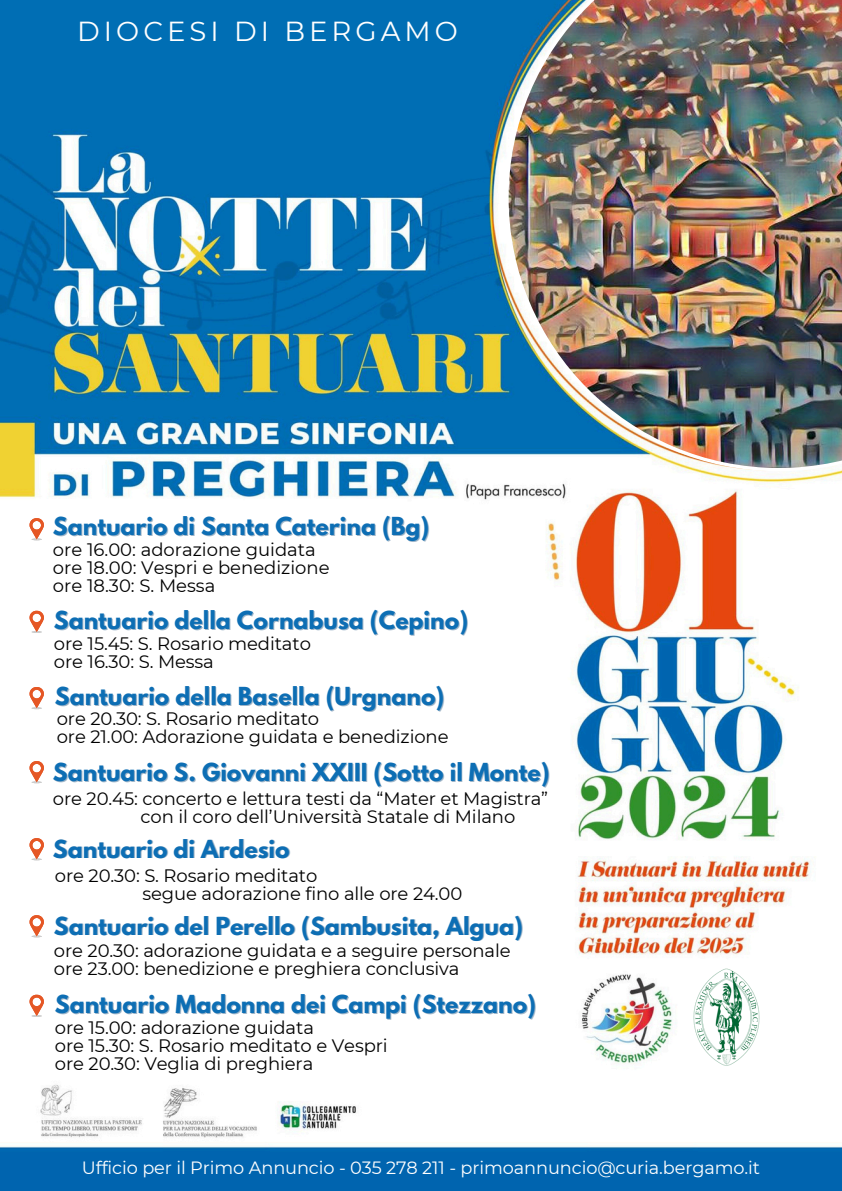
<style>
.page{position:relative;width:842px;height:1191px;background:#fff}
.page>*{position:absolute;margin:0;border:0;box-sizing:border-box;transform-origin:0 0}
.t1{font:27.5px "Montserrat";letter-spacing:.145em;color:#fff}
.t2{font:700 22px "League Spartan";color:#0d6eb4}
.t3{font:18px "Montserrat";letter-spacing:-.005em;color:#000}
.t4{font:17.7px "Montserrat";letter-spacing:-.005em;color:#fff}
</style>
<div class="page">
<img style="left:0;top:0;width:842px;height:1190px">
<img style="left:509px;top:0;width:333px;height:468px">
<svg style="left:30px;top:518px;width:14px;height:22px"></svg>
<svg style="left:30px;top:610px;width:14px;height:23px"></svg>
<svg style="left:30px;top:687px;width:14px;height:22px"></svg>
<svg style="left:30px;top:761px;width:14px;height:22px"></svg>
<svg style="left:30px;top:838px;width:14px;height:22px"></svg>
<svg style="left:30px;top:915px;width:14px;height:22px"></svg>
<svg style="left:30px;top:994px;width:14px;height:22px"></svg>
<img style="left:685px;top:965px;width:83px;height:103px">
<p class="t1" style="left:77px;top:15px;width:382px">DIOCESI DI BERGAMO</p>
<p class="t2" style="left:53px;top:515px;width:378px">Santuario di Santa Caterina (Bg)</p>
<h2 class="t3" style="left:53px;top:538px;width:264px">ore 16.00: adorazione guidata</h2>
<p class="t3" style="left:53px;top:556px;width:278px">ore 18.00: Vespri e benedizione</p>
<p class="t3" style="left:53px;top:574px;width:164px">ore 18.30: S. Messa</p>
<p class="t2" style="left:54px;top:609px;width:416px">Santuario della Cornabusa (Cepino)</p>
<p class="t3" style="left:54px;top:632px;width:259px">ore 15.45: S. Rosario meditato</p>
<h2 class="t3" style="left:54px;top:650px;width:161px">ore 16.30: S. Messa</h2>
<p class="t2" style="left:55px;top:685px;width:391px">Santuario della Basella (Urgnano)</p>
<p class="t3" style="left:57px;top:707px;width:264px">ore 20.30: S. Rosario meditato</p>
<h2 class="t3" style="left:57px;top:725px;width:393px">ore 21.00: Adorazione guidata e benedizione</h2>
<p class="t2" style="left:53px;top:761px;width:498px">Santuario S. Giovanni XXIII (Sotto il Monte)</p>
<p class="t3" style="left:53px;top:788px;width:497px">ore 20.45: concerto e lettura testi da “Mater et Magistra”</p>
<p class="t3" style="left:141px;top:806px;width:376px">con il coro dell’Università Statale di Milano</p>
<h2 class="t2" style="left:53px;top:837px;width:238px">Santuario di Ardesio</h2>
<p class="t3" style="left:55px;top:864px;width:264px">ore 20.30: S. Rosario meditato</p>
<p class="t3" style="left:142px;top:882px;width:321px">segue adorazione fino alle ore 24.00</p>
<p class="t2" style="left:54px;top:914px;width:470px">Santuario del Perello (Sambusita, Algua)</p>
<h2 class="t3" style="left:54px;top:939px;width:458px">ore 20.30: adorazione guidata e a seguire personale</h2>
<p class="t3" style="left:54px;top:957px;width:407px">ore 23.00: benedizione e preghiera conclusiva</p>
<p class="t2" style="left:55px;top:992px;width:483px">Santuario Madonna dei Campi (Stezzano)</p>
<p class="t3" style="left:55px;top:1016px;width:261px">ore 15.00: adorazione guidata</p>
<h2 class="t3" style="left:55px;top:1034px;width:334px">ore 15.30: S. Rosario meditato e Vespri</h2>
<p class="t3" style="left:55px;top:1052px;width:260px">ore 20.30: Veglia di preghiera</p>
<p class="t4" style="left:82px;top:1156px;width:680px">Ufficio per il Primo Annuncio - 035 278 211 - primoannuncio@curia.bergamo.it</p>
</div>
